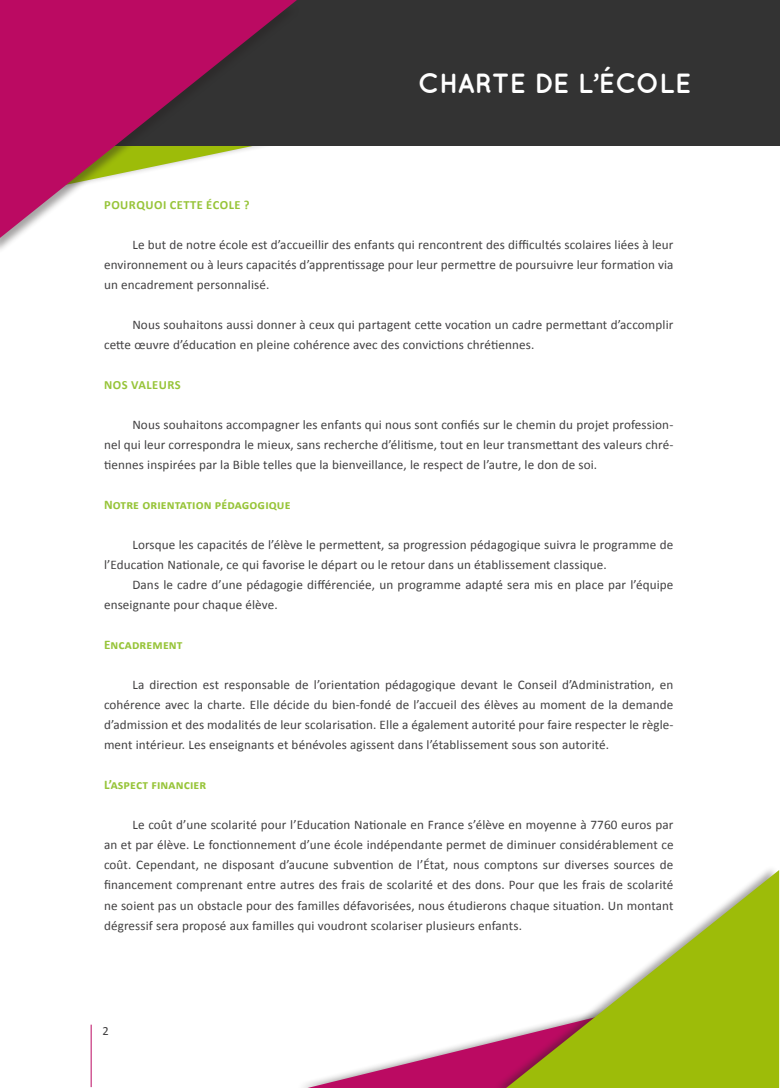
<style>
.page{position:relative;width:780px;height:1088px;background:#fff}
.page>*{position:absolute;margin:0;border:0;box-sizing:border-box;transform-origin:0 0}
.t1{font:27.75px "Quicksand";color:#fff}
.t2{font:700 27.75px "Quicksand";letter-spacing:-.005em;color:#fff}
.t3{font:13.12px/20px "Calibri";letter-spacing:.01em;color:#424142;text-align:justify}
.t4{font:700 13.12px "Calibri";letter-spacing:.01em;color:#97c439}
.t5{font:700 12.5px "Calibri";letter-spacing:.04em;color:#97c439}
.t6{font:12.5px "Calibri";color:#424142}
</style>
<div class="page">
<hr style="left:91px;top:1024px;width:1px;height:63px;background:#bb0a62">
<svg style="left:307px;top:1037px;width:186px;height:51px"></svg>
<div style="left:0;top:0;width:779px;height:145px;background:#333"></div>
<div style="left:0;top:4px;width:300px;height:251px;background:#241f1f;opacity:.41"></div>
<svg style="left:0;top:0;width:297px;height:238px"></svg>
<div style="left:493px;top:864px;width:286px;height:224px;background:#241f1f;opacity:.41"></div>
<svg style="left:506px;top:870px;width:273px;height:218px"></svg>
<h1 class="t2" style="left:418px;top:66px;width:275px">CHARTE DE L’ÉCOLE</h1>
<h1 class="t1" style="left:384px;top:66px;width:322px">PROJET PÉ AGOGIQUE</h1>
<p class="t5" style="left:104px;top:197px;width:147px">POURQUOI CETTE ÉCOLE ?</p>
<p class="t3" style="left:104px;top:235px;width:571px;text-indent:28px">Le but de notre école est d’accueillir des enfants qui rencontrent des difficultés scolaires liées à leur environnement ou à leurs capacités d’apprentissage pour leur permettre de poursuivre leur formation via un encadrement personnalisé.</p>
<p class="t3" style="left:104px;top:315px;width:571px;text-indent:28px">Nous souhaitons aussi donner à ceux qui partagent cette vocation un cadre permettant d’accomplir cette œuvre d’éducation en pleine cohérence avec des convictions chrétiennes.</p>
<p class="t5" style="left:104px;top:377px;width:78px">NOS VALEURS</p>
<p class="t3" style="left:104px;top:415px;width:571px;text-indent:28px">Nous souhaitons accompagner les enfants qui nous sont confiés sur le chemin du projet profession&shy;nel qui leur correspondra le mieux, sans recherche d’élitisme, tout en leur transmettant des valeurs chré&shy;tiennes inspirées par la Bible telles que la bienveillance, le respect de l’autre, le don de soi.</p>
<p class="t4" style="left:104px;top:497px;width:188px">Notre orientation pédagogique</p>
<p class="t3" style="left:104px;top:535px;width:571px;text-indent:28px">Lorsque les capacités de l’élève le permettent, sa progression pédagogique suivra le programme de l’Education Nationale, ce qui favorise le départ ou le retour dans un établissement classique.</p>
<p class="t3" style="left:104px;top:575px;width:571px;text-indent:28px">Dans le cadre d’une pédagogie différenciée, un programme adapté sera mis en place par l’équipe enseignante pour chaque élève.</p>
<p class="t4" style="left:104px;top:637px;width:80px">Encadrement</p>
<p class="t3" style="left:104px;top:675px;width:571px;text-indent:28px">La direction est responsable de l’orientation pédagogique devant le Conseil d’Administration, en cohérence avec la charte. Elle décide du bien-fondé de l’accueil des élèves au moment de la demande d’admission et des modalités de leur scolarisation. Elle a également autorité pour faire respecter le règle&shy;ment intérieur. Les enseignants et bénévoles agissent dans l’établissement sous son autorité.</p>
<p class="t4" style="left:104px;top:777px;width:104px">L’aspect financier</p>
<p class="t3" style="left:104px;top:815px;width:571px;text-indent:28px">Le coût d’une scolarité pour l’Education Nationale en France s’élève en moyenne à 7760 euros par an et par élève. Le fonctionnement d’une école indépendante permet de diminuer considérablement ce coût. Cependant, ne disposant d’aucune subvention de l’État, nous comptons sur diverses sources de financement comprenant entre autres des frais de scolarité et des dons. Pour que les frais de scolarité ne soient pas un obstacle pour des familles défavorisées, nous étudierons chaque situation. Un montant dégressif sera proposé aux familles qui voudront scolariser plusieurs enfants.</p>
<p class="t6" style="left:103px;top:1022px;width:8px">2</p>
</div>
